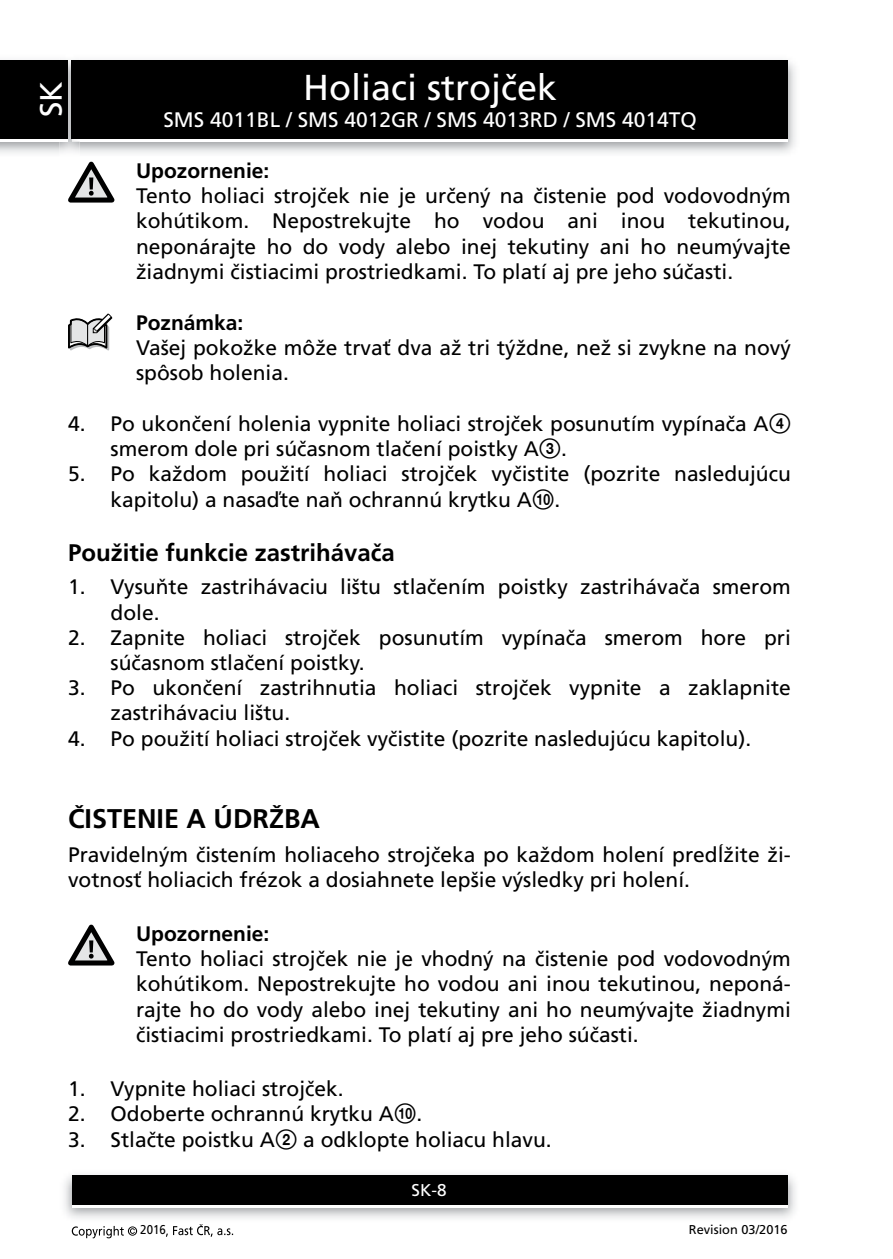
<style>
.page{position:relative;width:893px;height:1259px;background:#fff}
.page>*{position:absolute;margin:0;border:0;box-sizing:border-box;transform-origin:0 0}
.t1{font:36px "Frutiger CE";color:#fff}
.t2{font:30.9px "Frutiger CE";color:#fff}
.t3{font:700 27px "Frutiger CE";color:#000}
.t4{font:700 24px "Frutiger CE";color:#000}
.t5{font:21px/25.2px "Frutiger CE";color:#000}
.t6{font:21px "Frutiger CE";color:#fff}
.t7{font:700 21px "Frutiger CE";color:#000}
.t8{font:17.1px "Frutiger CE";color:#fff}
.t9{font:12.9px "Frutiger CE";color:#000}
.t10{font:12.9px "Frutiger CE";color:#000;scale:.9 1}
.s1{font-family:"Zz 3"}
</style>
<div class="page">
<img style="left:0;top:60px;width:796px;height:93px">
<div style="left:72px;top:63px;width:715px;height:78px;background:#fff"></div>
<div style="left:72px;top:60px;width:715px;height:79px;background:#000"></div>
<img style="left:64px;top:1174px;width:732px;height:45px">
<div style="left:72px;top:1178px;width:715px;height:30px;background:#fff"></div>
<div style="left:72px;top:1175px;width:715px;height:30px;background:#000"></div>
<img style="left:60px;top:60px;width:19px;height:93px">
<img style="left:72px;top:139px;width:7px;height:2px">
<svg style="left:72px;top:60px;width:7px;height:3px"></svg>
<img style="left:72px;top:63px;width:7px;height:76px">
<div style="left:0;top:63px;width:67px;height:78px;background:#fff"></div>
<div style="left:0;top:60px;width:67px;height:79px;background:#000"></div>
<svg style="left:72px;top:1226px;width:65px;height:12px"></svg>
<svg style="left:166px;top:1224px;width:67px;height:12px"></svg>
<svg style="left:68px;top:162px;width:46px;height:41px"></svg>
<svg style="left:68px;top:313px;width:44px;height:37px"></svg>
<svg style="left:68px;top:924px;width:46px;height:41px"></svg>
<h2 class="t2" style="left:35px;top:117px;width:38px;rotate:-90deg">SK</h2>
<h1 class="t1" style="left:303px;top:69px;width:256px">Holiaci strojček</h1>
<p class="t6" style="left:163px;top:109px;width:535px">SMS 4011BL / SMS 4012GR / SMS 4013RD / SMS 4014TQ</p>
<p class="t7" style="left:136px;top:160px;width:135px">Upozornenie:</p>
<p class="t5" style="left:136px;top:184px;width:656px;text-align:justify">Tento holiaci strojček nie je určený na čistenie pod vodovodným kohútikom. Nepostrekujte ho vodou ani inou tekutinou, neponárajte ho do vody alebo inej tekutiny ani ho neumývajte žiadnymi čistiacimi prostriedkami. To platí aj pre jeho súčasti.</p>
<p class="t7" style="left:136px;top:311px;width:109px">Poznámka:</p>
<p class="t5" style="left:136px;top:336px;width:656px">Vašej pokožke môže trvať dva až tri týždne, než si zvykne na nový spôsob holenia.</p>
<p class="t5" style="left:111px;top:411px;width:682px;text-indent:-43px">4. Po ukončení holenia vypnite holiaci strojček posunutím vypínača A<span class="s1">4 </span>smerom dole pri súčasnom tlačení poistky A<span class="s1">3</span>.</p>
<p class="t5" style="left:111px;top:462px;width:682px;text-indent:-43px">5. Po každom použití holiaci strojček vyčistite (pozrite nasledujúcu kapitolu) a nasaďte naň ochrannú krytku A<span class="s1">0</span>.</p>
<p class="t4" style="left:68px;top:540px;width:328px">Použitie funkcie zastrihávača</p>
<p class="t5" style="left:111px;top:575px;width:682px;text-indent:-43px">1. Vysuňte zastrihávaciu lištu stlačením poistky zastrihávača smerom dole.</p>
<p class="t5" style="left:111px;top:625px;width:682px;text-indent:-43px">2. Zapnite holiaci strojček posunutím vypínača smerom hore pri súčasnom stlačení poistky.</p>
<p class="t5" style="left:111px;top:676px;width:682px;text-indent:-43px">3. Po ukončení zastrihnutia holiaci strojček vypnite a zaklapnite zastrihávaciu lištu.</p>
<p class="t5" style="left:68px;top:726px;width:685px">4. Po použití holiaci strojček vyčistite (pozrite nasledujúcu kapitolu).</p>
<p class="t3" style="left:68px;top:805px;width:182px">Čistenie a údrž</p>
<p class="t3" style="left:284px;top:805px;width:33px">ba</p>
<p class="t5" style="left:68px;top:842px;width:724px">Pravidelným čistením holiaceho strojčeka po každom holení predĺžite ži&shy;votnosť holiacich frézok a dosiahnete lepšie výsledky pri holení.</p>
<p class="t7" style="left:136px;top:922px;width:135px">Upozornenie:</p>
<p class="t5" style="left:136px;top:946px;width:656px;text-align:justify">Tento holiaci strojček nie je vhodný na čistenie pod vodovodným kohútikom. Nepostrekujte ho vodou ani inou tekutinou, neponá&shy;rajte ho do vody alebo inej tekutiny ani ho neumývajte žiadnymi čistiacimi prostriedkami. To platí aj pre jeho súčasti.</p>
<p class="t5" style="left:68px;top:1076px;width:277px">1. Vypnite holiaci strojček.</p>
<p class="t5" style="left:68px;top:1102px;width:356px">2. Odoberte ochrannú krytku A<span class="s1">0</span>.</p>
<p class="t5" style="left:68px;top:1127px;width:485px">3. Stlačte poistku A<span class="s1">2</span> a odklopte holiacu hlavu.</p>
<p class="t8" style="left:412px;top:1181px;width:37px">SK-8</p>
<p class="t10" style="left:140px;top:1223px;width:30px">2016</p>
<p class="t9" style="left:689px;top:1222px;width:100px">Revision 03/2016</p>
</div>
